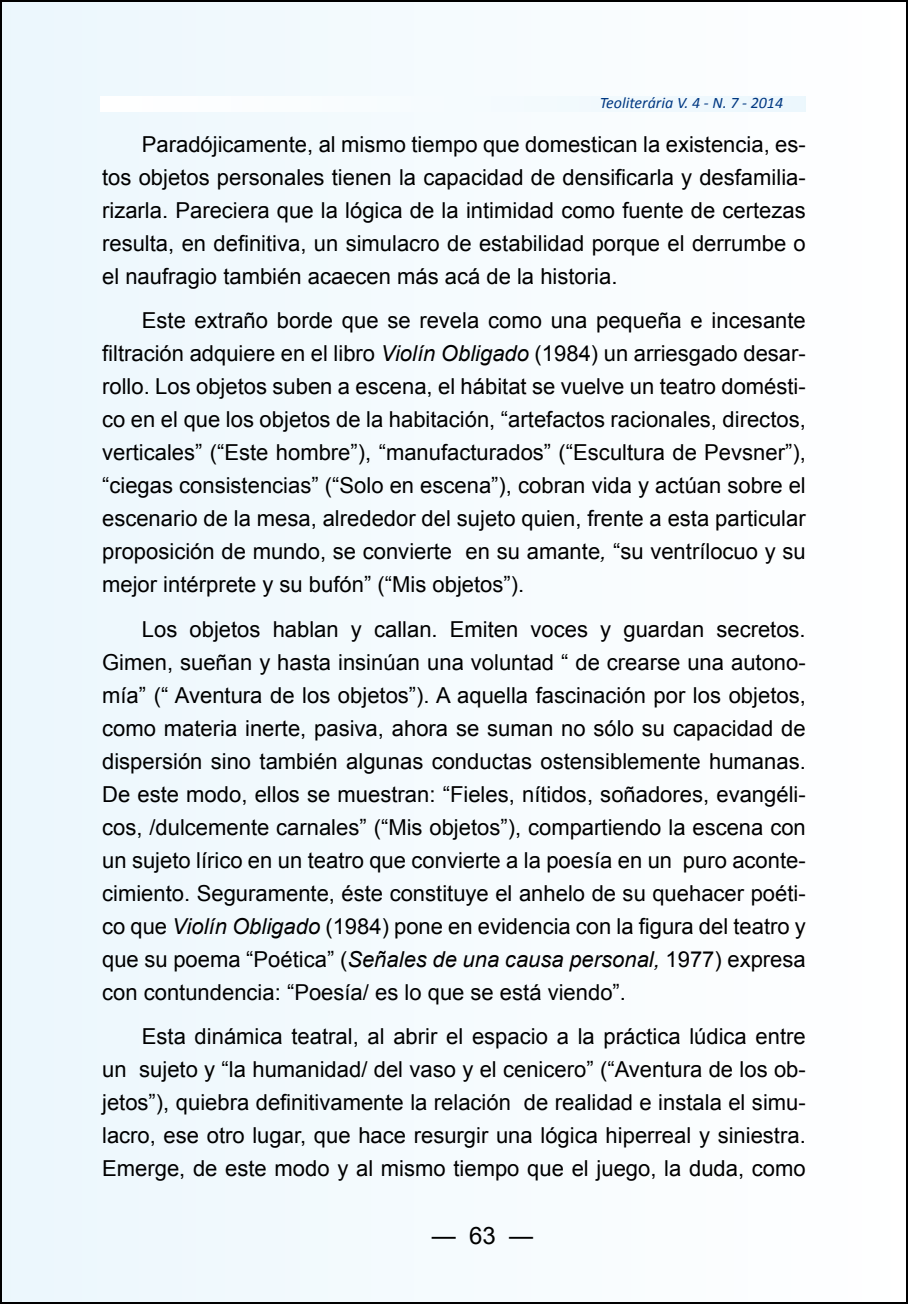
<style>
.page{position:relative;width:908px;height:1304px;background:#fff}
.page>*{position:absolute;margin:0;border:0;box-sizing:border-box;transform-origin:0 0}
.t1{font:24px "Arial";color:#000}
.t2{font:22px/33px "Arial";color:#000;text-align:justify}
.t3{font:italic 16px "Calibri";color:#003882}
.s1{font-style:italic}
</style>
<div class="page">
<div style="left:1px;top:1px;width:905px;height:1302px;background:#f5fbfe"></div>
<p class="t3" style="left:599px;top:93px;width:185px">Teoliterária V. 4 - N. 7 - 2014</p>
<p class="t2" style="left:102px;top:128px;width:704px;text-indent:40px">Paradójicamente, al mismo tiempo que domestican la existencia, es&shy;tos objetos personales tienen la capacidad de densificarla y desfamilia&shy;rizarla. Pareciera que la lógica de la intimidad como fuente de certezas resulta, en definitiva, un simulacro de estabilidad porque el derrumbe o el naufragio también acaecen más acá de la historia.</p>
<p class="t2" style="left:102px;top:304px;width:705px;text-indent:40px">Este extraño borde que se revela como una pequeña e incesante filtración adquiere en el libro <span class="s1">Violín Obligado</span> (1984) un arriesgado desar&shy;rollo. Los objetos suben a escena, el hábitat se vuelve un teatro domésti&shy;co en el que los objetos de la habitación, “artefactos racionales, directos, verticales” (“Este hombre”), “manufacturados” (“Escultura de Pevsner”), “ciegas consistencias” (“Solo en escena”), cobran vida y actúan sobre el escenario de la mesa, alrededor del sujeto quien, frente a esta particular proposición de mundo, se convierte en su amante<span class="s1">,</span> “su ventrílocuo y su mejor intérprete y su bufón” (“Mis objetos”).</p>
<p class="t2" style="left:102px;top:613px;width:705px;text-indent:40px">Los objetos hablan y callan. Emiten voces y guardan secretos.<br>Gimen, sueñan y hasta insinúan una voluntad “ de crearse una autono&shy;mía” (“ Aventura de los objetos”). A aquella fascinación por los objetos, como materia inerte, pasiva, ahora se suman no sólo su capacidad de dispersión sino también algunas conductas ostensiblemente humanas.<br>De este modo, ellos se muestran: “Fieles, nítidos, soñadores, evangéli&shy;cos, /dulcemente carnales” (“Mis objetos”), compartiendo la escena con un sujeto lírico en un teatro que convierte a la poesía en un puro aconte&shy;cimiento. Seguramente, éste constituye el anhelo de su quehacer poéti&shy;co que <span class="s1">Violín Obligado</span> (1984) pone en evidencia con la figura del teatro y que su poema “Poética” (<span class="s1">Señales de una causa personal,</span> 1977) expresa con contundencia: “Poesía/ es lo que se está viendo”.</p>
<p class="t2" style="left:102px;top:1020px;width:704px;text-indent:40px">Esta dinámica teatral, al abrir el espacio a la práctica lúdica entre un sujeto y “la humanidad/ del vaso y el cenicero” (“Aventura de los ob&shy;jetos”), quiebra definitivamente la relación de realidad e instala el simu&shy;lacro, ese otro lugar, que hace resurgir una lógica hiperreal y siniestra.<br>Emerge, de este modo y al mismo tiempo que el juego, la duda, como</p>
<p class="t1" style="left:431px;top:1219px;width:103px">— 63 —</p>
</div>
